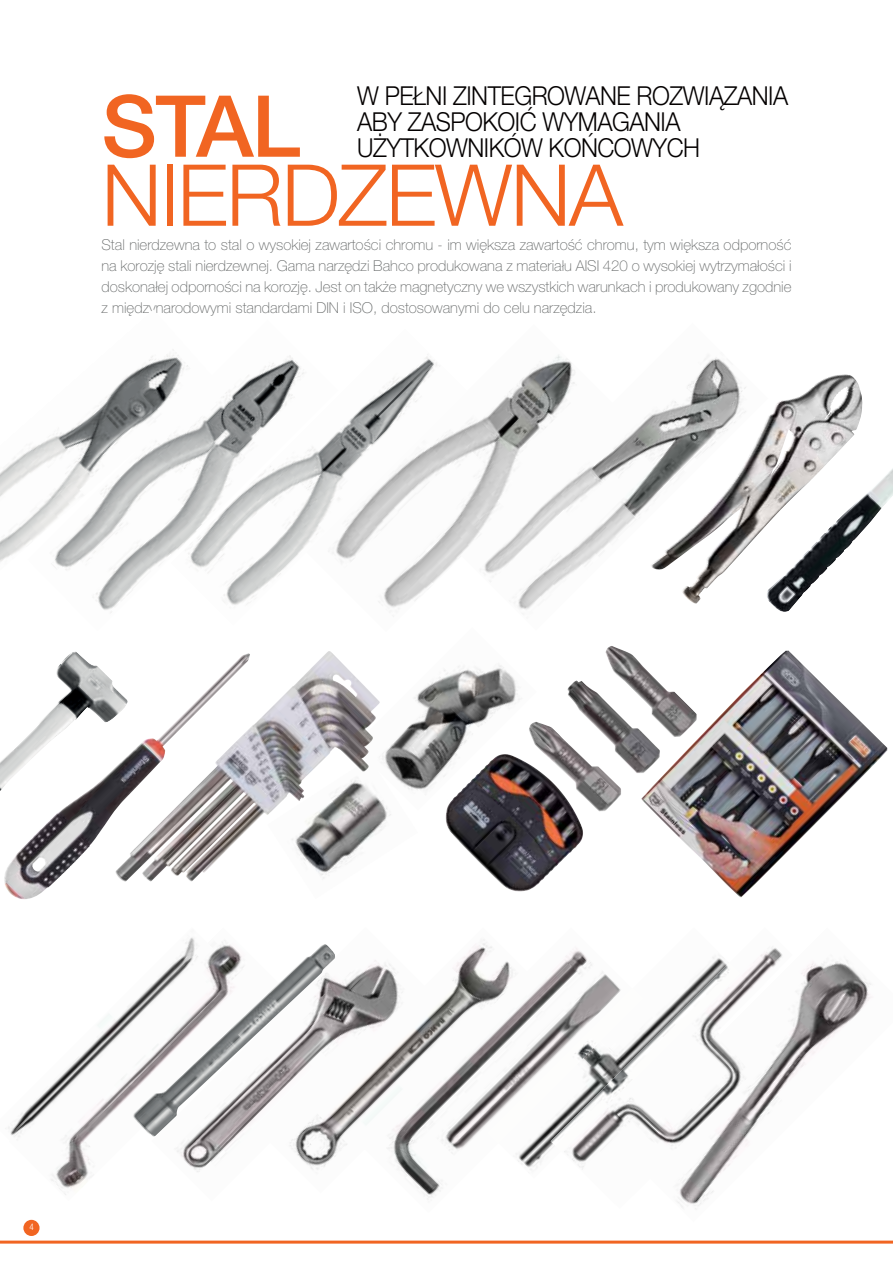
<style>
.page{position:relative;width:893px;height:1263px;background:#fff}
.page>*{position:absolute;margin:0;border:0;box-sizing:border-box;transform-origin:0 0}
.t1{font:300 85.5px "Helvetica Neue LT Std";letter-spacing:-.02em;color:#f16522}
.t2{font:500 85.5px "Helvetica Neue LT Std";color:#f16522}
.t3{font:300 26.1px/26.2px "Helvetica Neue LT Pro";letter-spacing:-.02em;color:#040000;scale:.92 1}
.t4{font:100 15px/21px "Helvetica Neue LT Pro";color:#676a6a;text-align:justify}
.t5{font:300 condensed 9px "Helvetica Neue LT Std";color:#fff}
</style>
<div class="page">
<hr style="left:0;top:1240px;width:893px;height:3px;background:#f16522">
<img style="left:96px;top:571px;width:51px;height:42px">
<img style="left:208px;top:355px;width:253px;height:254px">
<img style="left:461px;top:355px;width:273px;height:255px">
<img style="left:0;top:354px;width:216px;height:217px">
<img style="left:650px;top:374px;width:212px;height:230px">
<img style="left:766px;top:467px;width:127px;height:145px">
<img style="left:605px;top:646px;width:36px;height:34px">
<img style="left:537px;top:722px;width:84px;height:89px">
<img style="left:567px;top:680px;width:74px;height:93px">
<img style="left:641px;top:650px;width:247px;height:248px">
<img style="left:381px;top:665px;width:156px;height:146px">
<img style="left:4px;top:791px;width:111px;height:108px">
<img style="left:115px;top:651px;width:266px;height:231px">
<img style="left:0;top:651px;width:128px;height:140px">
<img style="left:51px;top:1147px;width:39px;height:48px">
<img style="left:8px;top:1004px;width:124px;height:143px">
<img style="left:176px;top:937px;width:61px;height:235px">
<img style="left:290px;top:973px;width:67px;height:197px">
<img style="left:132px;top:944px;width:203px;height:193px">
<img style="left:793px;top:960px;width:78px;height:115px">
<img style="left:677px;top:948px;width:116px;height:261px">
<img style="left:357px;top:939px;width:135px;height:260px">
<img style="left:501px;top:948px;width:228px;height:231px">
<img style="left:551px;top:963px;width:189px;height:189px">
<img style="left:622px;top:988px;width:21px;height:155px">
<img style="left:432px;top:969px;width:190px;height:191px">
<div style="left:23px;top:1220px;width:17px;height:16px;background:#f16522;border-radius:50%"></div>
<h2 class="t3" style="left:357px;top:86px;width:470px">W PEŁNI ZINTEGROWANE ROZWIĄZANIA<br>ABY ZASPOKOIĆ WYMAGANIA</h2>
<h1 class="t2" style="left:102px;top:77px;width:201px">STAL</h1>
<h2 class="t3" style="left:357px;top:138px;width:374px">UŻYTKOWNIKÓW KOŃCOWYCH</h2>
<h1 class="t1" style="left:102px;top:165px;width:523px">NIERDZEWNA</h1>
<p class="t4" style="left:102px;top:236px;width:691px">Stal nierdzewna to stal o wysokiej zawartości chromu - im większa zawartość chromu, tym większa odporność na korozję stali nierdzewnej. Gama narzędzi Bahco produkowana z materiału AISI 420 o wysokiej wytrzymałości i doskonałej odporności na korozję. Jest on także magnetyczny we wszystkich warunkach i produkowany zgodnie z międzynarodowymi standardami DIN i ISO, dostosowanymi do celu narzędzia.</p>
<p class="t5" style="left:30px;top:1222px;width:6px">4</p>
</div>
